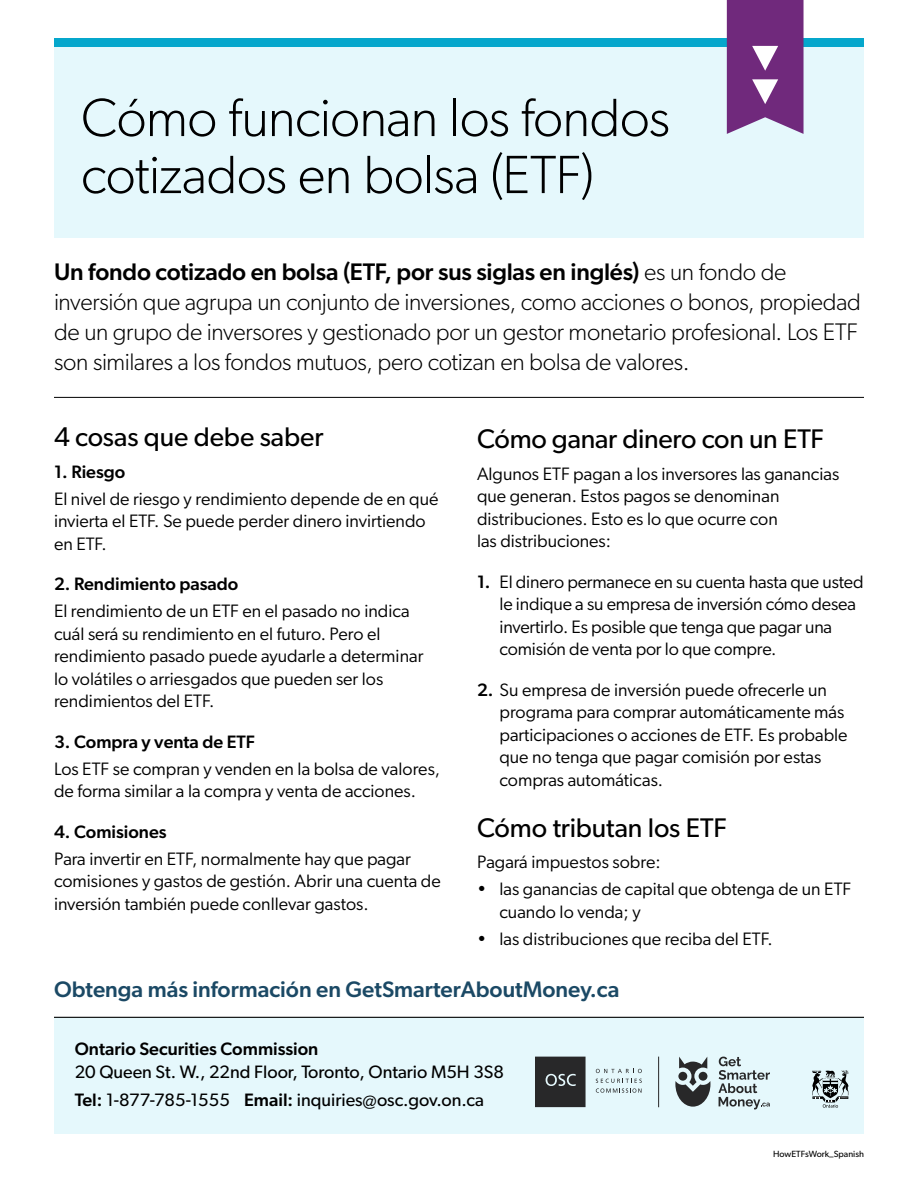
<style>
.page{position:relative;width:918px;height:1188px;background:#fff}
.page>*{position:absolute;margin:0;border:0;box-sizing:border-box;transform-origin:0 0}
.t1{font:300 54px/57px "Gibson";letter-spacing:-.015em;color:#000}
.t2{font:27px "Gibson";letter-spacing:-.005em;color:#000}
.t3{font:300 24px/30px "Gibson";letter-spacing:-.01em;color:#000}
.t4{font:500 22.5px "Gibson";color:#1b4965}
.t5{font:18px/22.5px "Gibson";color:#000}
.t6{font:18px/28.5px "Gibson";color:#000}
.t7{font:500 18px "Gibson";color:#000}
.t8{font:9px "Gibson";color:#000}
.s1{font-weight:500}
</style>
<div class="page">
<div style="left:54px;top:1017px;width:810px;height:117px;background:#e5f8fc"></div>
<hr style="left:54px;top:1017px;width:810px;height:1px;background:#000">
<svg style="left:675px;top:1057px;width:35px;height:50px"></svg>
<svg style="left:718px;top:1057px;width:52px;height:52px"></svg>
<svg style="left:596px;top:1069px;width:46px;height:4px"></svg>
<svg style="left:596px;top:1079px;width:46px;height:14px"></svg>
<svg style="left:535px;top:1057px;width:51px;height:50px"></svg>
<hr style="left:658px;top:1057px;width:1px;height:50px;background:#282829">
<svg style="left:812px;top:1070px;width:37px;height:38px"></svg>
<div style="left:54px;top:47px;width:810px;height:191px;background:#e5f8fc"></div>
<div style="left:54px;top:38px;width:810px;height:9px;background:#05a7cc"></div>
<hr style="left:54px;top:397px;width:810px;height:1px;background:#000">
<svg style="left:727px;top:0;width:77px;height:134px"></svg>
<h1 class="t1" style="left:81px;top:88px;width:590px">Cómo funcionan los fondos cotizados en bolsa (ETF)</h1>
<p class="t3" style="left:54px;top:257px;width:809px"><span class="s1">Un fondo cotizado en bolsa (ETF, por sus siglas en inglés)</span> es un fondo de inversión que agrupa un conjunto de inversiones, como acciones o bonos, propiedad de un grupo de inversores y gestionado por un gestor monetario profesional. Los ETF son similares a los fondos mutuos, pero cotizan en bolsa de valores.</p>
<h2 class="t2" style="left:54px;top:421px;width:271px">4 cosas que debe saber</h2>
<p class="t7" style="left:54px;top:461px;width:73px">1. Riesgo</p>
<p class="t5" style="left:54px;top:487px;width:386px">El nivel de riesgo y rendimiento depende de en qué invierta el ETF. Se puede perder dinero invirtiendo en ETF.</p>
<p class="t7" style="left:54px;top:573px;width:186px">2. Rendimiento pasado</p>
<p class="t5" style="left:54px;top:599px;width:371px">El rendimiento de un ETF en el pasado no indica cuál será su rendimiento en el futuro. Pero el rendimiento pasado puede ayudarle a determinar lo volátiles o arriesgados que pueden ser los rendimientos del ETF.</p>
<p class="t7" style="left:54px;top:731px;width:203px">3. Compra y venta de ETF</p>
<p class="t5" style="left:54px;top:757px;width:388px">Los ETF se compran y venden en la bolsa de valores, de forma similar a la compra y venta de acciones.</p>
<p class="t7" style="left:54px;top:821px;width:114px">4. Comisiones</p>
<p class="t5" style="left:54px;top:847px;width:388px">Para invertir en ETF, normalmente hay que pagar comisiones y gastos de gestión. Abrir una cuenta de inversión también puede conllevar gastos.</p>
<h2 class="t2" style="left:477px;top:423px;width:348px">Cómo ganar dinero con un ETF</h2>
<p class="t5" style="left:477px;top:462px;width:364px">Algunos ETF pagan a los inversores las ganancias que generan. Estos pagos se denominan distribuciones. Esto es lo que ocurre con<br>las distribuciones:</p>
<p class="t5" style="left:500px;top:570px;width:366px;text-indent:-22px"><span class="s1">1.</span> El dinero permanece en su cuenta hasta que usted le indique a su empresa de inversión cómo desea invertirlo. Es posible que tenga que pagar una comisión de venta por lo que compre.</p>
<p class="t5" style="left:500px;top:678px;width:350px;text-indent:-22px"><span class="s1">2.</span> Su empresa de inversión puede ofrecerle un programa para comprar automáticamente más participaciones o acciones de ETF. Es probable que no tenga que pagar comisión por estas compras automáticas.</p>
<h2 class="t2" style="left:477px;top:811px;width:251px">Cómo tributan los ETF</h2>
<p class="t5" style="left:477px;top:851px;width:185px">Pagará impuestos sobre:</p>
<p class="t5" style="left:500px;top:878px;width:353px;text-indent:-22px">• las ganancias de capital que obtenga de un ETF cuando lo venda; y</p>
<p class="t5" style="left:477px;top:927px;width:297px">• las distribuciones que reciba del ETF.</p>
<p class="t4" style="left:54px;top:976px;width:567px">Obtenga más información en GetSmarterAboutMoney.ca</p>
<p class="t7" style="left:75px;top:1038px;width:245px">Ontario Securities Commission</p>
<p class="t6" style="left:75px;top:1057px;width:431px">20 Queen St. W., 22nd Floor, Toronto, Ontario M5H 3S8<br><span class="s1">Tel:</span> 1-877-785-1555 <span class="s1">Email:</span> inquiries@osc.gov.on.ca</p>
<p class="t8" style="left:773px;top:1149px;width:92px">HowETFsWork_Spanish</p>
</div>
